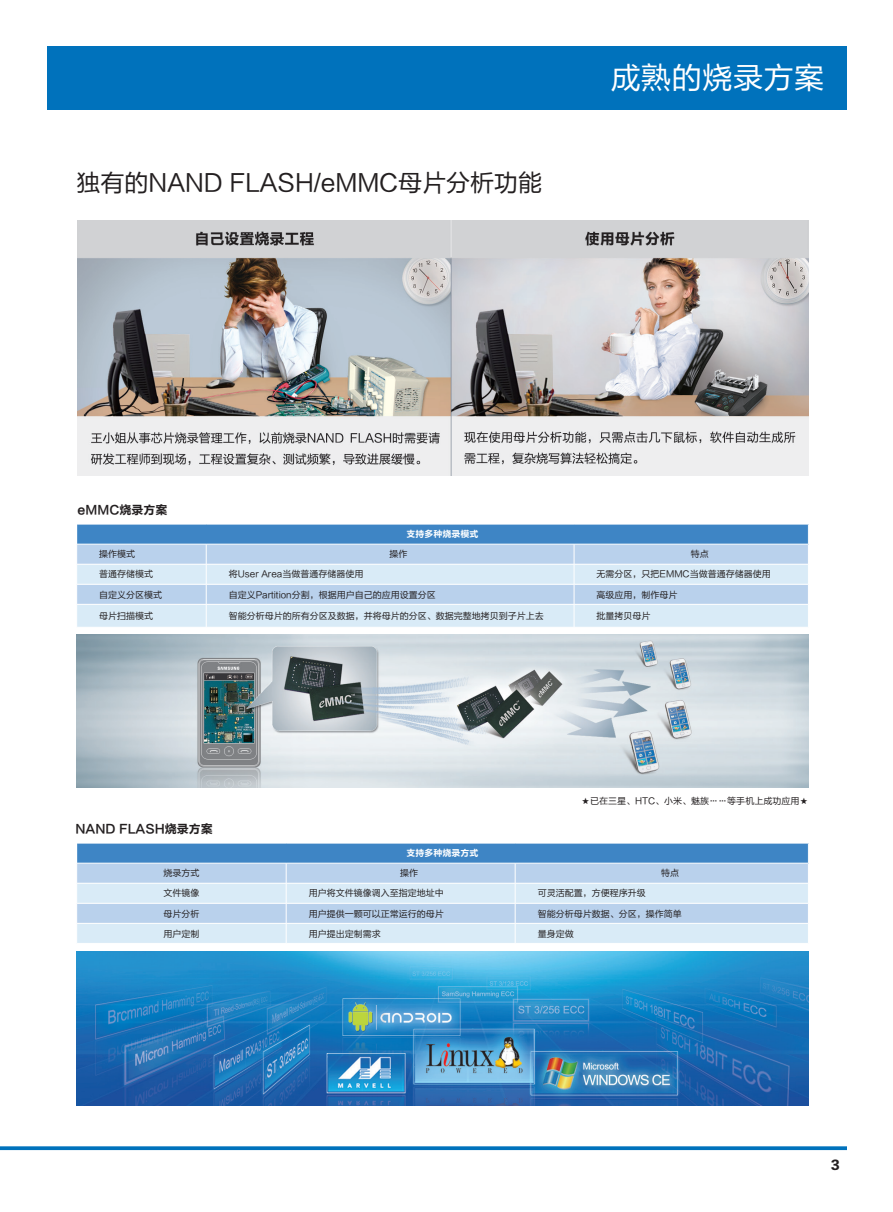
<style>
.page{position:relative;width:893px;height:1212px;background:#fff}
.page>*{position:absolute;margin:0;border:0;box-sizing:border-box;transform-origin:0 0}
.t1{font:30px "FZLTHK GBK1 0";letter-spacing:.02em;color:#fff}
.t2{font:24px "FZLTHK GBK1 0";color:#231f20}
.t3{font:12px "FZLTCHK GBK1 0";color:#231f20}
.t4{font:12px "FZLTTHK GBK1 0";color:#231f20}
.t5{font:9px "FZLTHK GBK1 0";color:#231f20}
.t6{font:9px "FZLTCHK GBK1 0";color:#fff}
</style>
<div class="page">
<div style="left:47px;top:47px;width:799px;height:63px;background:#0072bc"></div>
<svg style="left:0;top:1146px;width:847px;height:4px;background:#157dc1"></svg>
<div style="left:77px;top:843px;width:731px;height:20px;background:#3e85c5"></div>
<div style="left:77px;top:864px;width:731px;height:19px;background:#b9d1ec"></div>
<svg style="left:77px;top:884px;width:731px;height:59px;background:#cee2f3"></svg>
<hr style="left:76px;top:903px;width:210px;height:1px;background:#fff">
<hr style="left:286px;top:903px;width:229px;height:1px;background:#fff">
<hr style="left:515px;top:903px;width:294px;height:1px;background:#fff">
<hr style="left:76px;top:923px;width:210px;height:1px;background:#fff">
<hr style="left:286px;top:923px;width:229px;height:1px;background:#fff">
<svg style="left:286px;top:863px;width:1px;height:80px"></svg>
<hr style="left:515px;top:923px;width:294px;height:1px;background:#fff">
<hr style="left:76px;top:843px;width:210px;height:1px;background:#fff">
<hr style="left:286px;top:843px;width:229px;height:1px;background:#fff">
<hr style="left:515px;top:843px;width:294px;height:1px;background:#fff">
<svg style="left:515px;top:863px;width:1px;height:80px"></svg>
<svg style="left:808px;top:843px;width:1px;height:21px"></svg>
<div style="left:77px;top:524px;width:731px;height:20px;background:#3e85c5"></div>
<div style="left:77px;top:545px;width:731px;height:19px;background:#b9d1ec"></div>
<svg style="left:77px;top:565px;width:731px;height:62px;background:#cfe3f3"></svg>
<hr style="left:76px;top:584px;width:130px;height:1px;background:#fff">
<hr style="left:206px;top:584px;width:368px;height:1px;background:#fff">
<hr style="left:574px;top:584px;width:235px;height:1px;background:#fff">
<hr style="left:76px;top:604px;width:130px;height:1px;background:#fff">
<hr style="left:206px;top:604px;width:368px;height:1px;background:#fff">
<svg style="left:206px;top:544px;width:1px;height:83px"></svg>
<hr style="left:574px;top:604px;width:235px;height:1px;background:#fff">
<hr style="left:76px;top:524px;width:130px;height:1px;background:#fff">
<hr style="left:206px;top:524px;width:368px;height:1px;background:#fff">
<hr style="left:574px;top:524px;width:235px;height:1px;background:#fff">
<svg style="left:574px;top:544px;width:1px;height:83px"></svg>
<svg style="left:808px;top:524px;width:1px;height:21px"></svg>
<img style="left:76px;top:635px;width:733px;height:153px">
<img style="left:77px;top:951px;width:732px;height:154px">
<img style="left:77px;top:221px;width:732px;height:255px">
<h2 class="t2" style="left:77px;top:169px;width:467px">独有的NAND FLASH/eMMC母片分析功能</h2>
<h1 class="t1" style="left:611px;top:61px;width:215px">成熟的烧录方案</h1>
<h3 class="t3" style="left:78px;top:503px;width:92px">eMMC烧录方案</h3>
<p class="t6" style="left:407px;top:529px;width:73px">支持多种烧录模式</p>
<p class="t5" style="left:99px;top:549px;width:37px">操作模式</p>
<p class="t5" style="left:390px;top:549px;width:19px">操作</p>
<p class="t5" style="left:691px;top:549px;width:19px">特点</p>
<p class="t5" style="left:99px;top:569px;width:55px">普通存储模式</p>
<p class="t5" style="left:229px;top:569px;width:136px">将User Area当做普通存储器使用</p>
<p class="t5" style="left:597px;top:569px;width:176px">无需分区，只把EMMC当做普通存储器使用</p>
<p class="t5" style="left:99px;top:589px;width:64px">自定义分区模式</p>
<p class="t5" style="left:229px;top:589px;width:208px">自定义Partition分割，根据用户自己的应用设置分区</p>
<p class="t5" style="left:597px;top:589px;width:82px">高级应用，制作母片</p>
<p class="t5" style="left:99px;top:611px;width:55px">母片扫描模式</p>
<p class="t5" style="left:229px;top:611px;width:316px">智能分析母片的所有分区及数据，并将母片的分区、数据完整地拷贝到子片上去</p>
<p class="t5" style="left:597px;top:611px;width:55px">批量拷贝母片</p>
<h3 class="t3" style="left:75px;top:822px;width:139px">NAND FLASH烧录方案</h3>
<p class="t6" style="left:407px;top:848px;width:73px">支持多种烧录方式</p>
<p class="t5" style="left:581px;top:796px;width:229px">★已在三星、HTC、小米、魅族……等手机上成功应用★</p>
<p class="t5" style="left:163px;top:868px;width:37px">烧录方式</p>
<p class="t5" style="left:400px;top:868px;width:19px">操作</p>
<p class="t5" style="left:661px;top:868px;width:19px">特点</p>
<p class="t5" style="left:163px;top:888px;width:37px">文件镜像</p>
<p class="t5" style="left:309px;top:888px;width:136px">用户将文件镜像调入至指定地址中</p>
<p class="t5" style="left:538px;top:888px;width:109px">可灵活配置，方便程序升级</p>
<p class="t5" style="left:163px;top:908px;width:37px">母片分析</p>
<p class="t5" style="left:309px;top:908px;width:136px">用户提供一颗可以正常运行的母片</p>
<p class="t5" style="left:538px;top:908px;width:145px">智能分析母片数据、分区，操作简单</p>
<p class="t5" style="left:163px;top:928px;width:37px">用户定制</p>
<p class="t5" style="left:309px;top:928px;width:73px">用户提出定制需求</p>
<p class="t5" style="left:538px;top:928px;width:37px">量身定做</p>
<h3 class="t4" style="left:831px;top:1158px;width:10px">3</h3>
</div>
